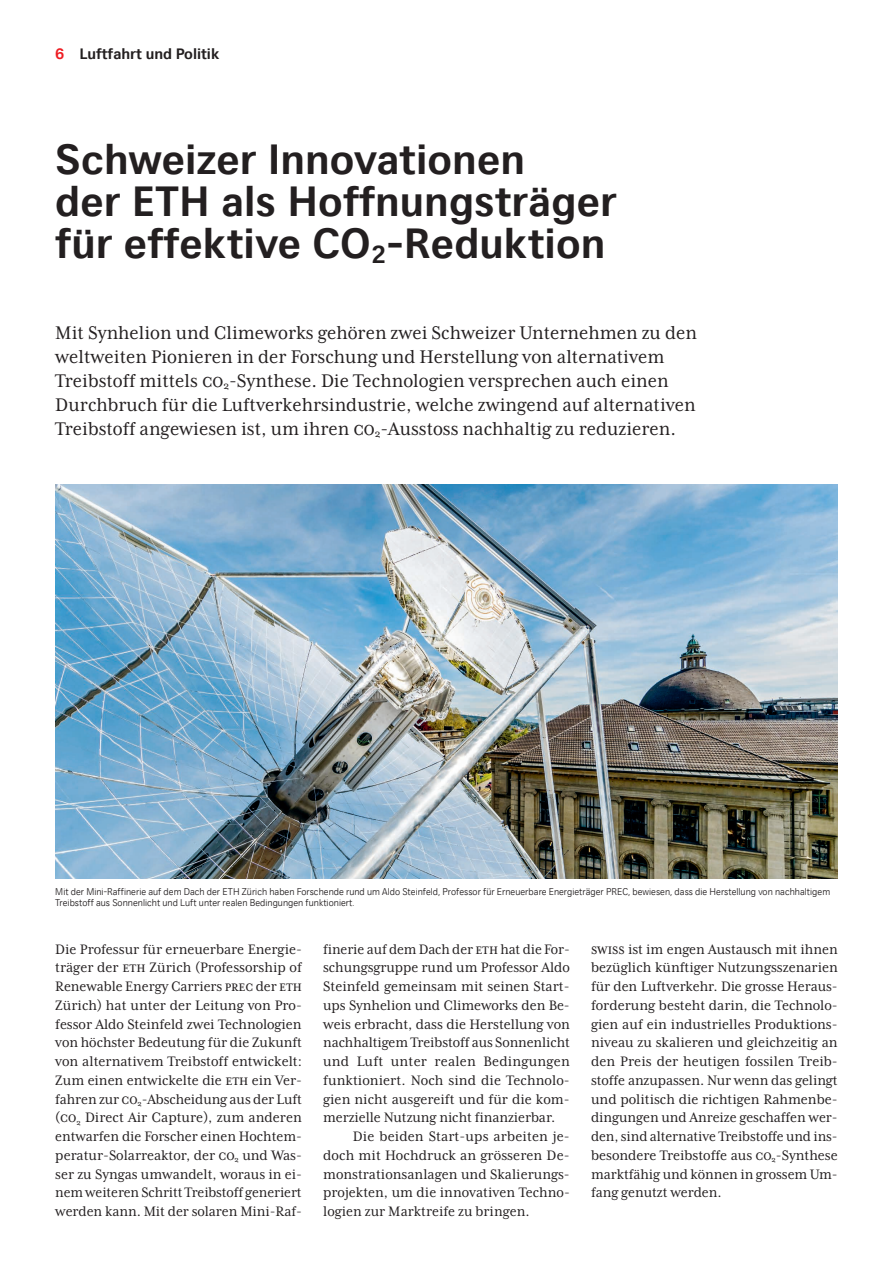
<style>
.page{position:relative;width:893px;height:1263px;background:#fff}
.page>*{position:absolute;margin:0;border:0;box-sizing:border-box;transform-origin:0 0}
.t1{font:700 42px/42px "CH Sans";letter-spacing:.005em;color:#231f20}
.t2{font:21px/24px "Mrs Eaves XL Serif Nar OT";color:#231f20}
.t3{font:15.75px/18.8px "Mrs Eaves XL Serif Nar OT";letter-spacing:-.005em;color:#231f20;text-align:justify}
.t4{font:700 15px "CH Sans";color:#231f20}
.t5{font:300 9.75px/11.2px "CH Sans";letter-spacing:.005em;color:#231f20}
.s1{color:#ee1d23}
</style>
<div class="page">
<img style="left:55px;top:485px;width:783px;height:394px">
<p class="t4" style="left:55px;top:45px;width:166px"><span class="s1">6</span> Luftfahrt und Politik</p>
<h1 class="t1" style="left:55px;top:138px;width:563px">Schweizer Innovationen<br>der ETH als Hoffnungsträger für effektive CO<sub>2</sub>-Reduktion</h1>
<p class="t2" style="left:55px;top:320px;width:643px">Mit Synhelion und Climeworks gehören zwei Schweizer Unternehmen zu den weltweiten Pionieren in der Forschung und Herstellung von alternativem Treibstoff mittels CO<sub>2</sub>-Synthese. Die Technologien versprechen auch einen Durchbruch für die Luftverkehrsindustrie, welche zwingend auf alternativen Treibstoff angewiesen ist, um ihren CO<sub>2</sub>-Ausstoss nachhaltig zu reduzieren.</p>
<p class="t5" style="left:55px;top:885px;width:776px">Mit der Mini-Raffinerie auf dem Dach der ETH Zürich haben Forschende rund um Aldo Steinfeld, Professor für Erneuerbare Energieträger PREC, bewiesen, dass die Herstellung von nachhaltigem<br>Treibstoff aus Sonnenlicht und Luft unter realen Bedingungen funktioniert.</p>
<p class="t3" style="left:55px;top:939px;width:248px">Die Professur für erneuerbare Energie&shy;träger der ETH Zürich (Professorship of Renewable Energy Carriers PREC der ETH Zürich) hat unter der Leitung von Pro&shy;fessor Aldo Steinfeld zwei Technologien von höchster Bedeutung für die Zukunft von alternativem Treibstoff entwickelt:<br>Zum einen entwickelte die ETH ein Ver&shy;fahren zur CO<sub>2</sub>-Abscheidung aus der Luft (CO<sub>2</sub> Direct Air Capture), zum anderen entwarfen die Forscher einen Hochtem&shy;peratur-Solarreaktor, der CO<sub>2</sub> und Was&shy;ser zu Syngas umwandelt, woraus in ei&shy;nem weiteren Schritt Treibstoff generiert werden kann. Mit der solaren Mini-Raf-</p>
<p class="t3" style="left:591px;top:939px;width:248px">SWISS ist im engen Austausch mit ihnen bezüglich künftiger Nutzungsszenarien für den Luftverkehr. Die grosse Heraus&shy;forderung besteht darin, die Technolo&shy;gien auf ein industrielles Produktions&shy;niveau zu skalieren und gleichzeitig an den Preis der heutigen fossilen Treib&shy;stoffe anzupassen. Nur wenn das gelingt und politisch die richtigen Rahmenbe&shy;dingungen und Anreize geschaffen wer&shy;den, sind alternative Treibstoffe und ins&shy;besondere Treibstoffe aus CO<sub>2</sub>-Synthese marktfähig und können in grossem Um&shy;fang genutzt werden.</p>
<p class="t3" style="left:323px;top:939px;width:248px">finerie auf dem Dach der ETH hat die For-</p>
<p class="t3" style="left:323px;top:958px;width:248px">schungsgruppe rund um Professor Aldo</p>
<p class="t3" style="left:323px;top:977px;width:248px">Steinfeld gemeinsam mit seinen Start-</p>
<p class="t3" style="left:323px;top:996px;width:248px">ups Synhelion und Climeworks den Be-</p>
<p class="t3" style="left:323px;top:1014px;width:248px">weis erbracht, dass die Herstellung von</p>
<p class="t3" style="left:323px;top:1033px;width:248px">nachhaltigem Treibstoff aus Sonnenlicht</p>
<p class="t3" style="left:323px;top:1052px;width:248px">und Luft unter realen Bedingungen</p>
<p class="t3" style="left:323px;top:1071px;width:248px">funktioniert. Noch sind die Technolo-</p>
<p class="t3" style="left:323px;top:1089px;width:248px">gien nicht ausgereift und für die kom-</p>
<p class="t3" style="left:323px;top:1108px;width:234px">merzielle Nutzung nicht finanzierbar.</p>
<p class="t3" style="left:353px;top:1127px;width:218px">Die beiden Start-ups arbeiten je-</p>
<p class="t3" style="left:323px;top:1146px;width:248px">doch mit Hochdruck an grösseren De-</p>
<p class="t3" style="left:323px;top:1164px;width:248px">monstrationsanlagen und Skalierungs-</p>
<p class="t3" style="left:323px;top:1183px;width:248px">projekten, um die innovativen Techno-</p>
<p class="t3" style="left:323px;top:1202px;width:208px">logien zur Marktreife zu bringen.</p>
</div>
